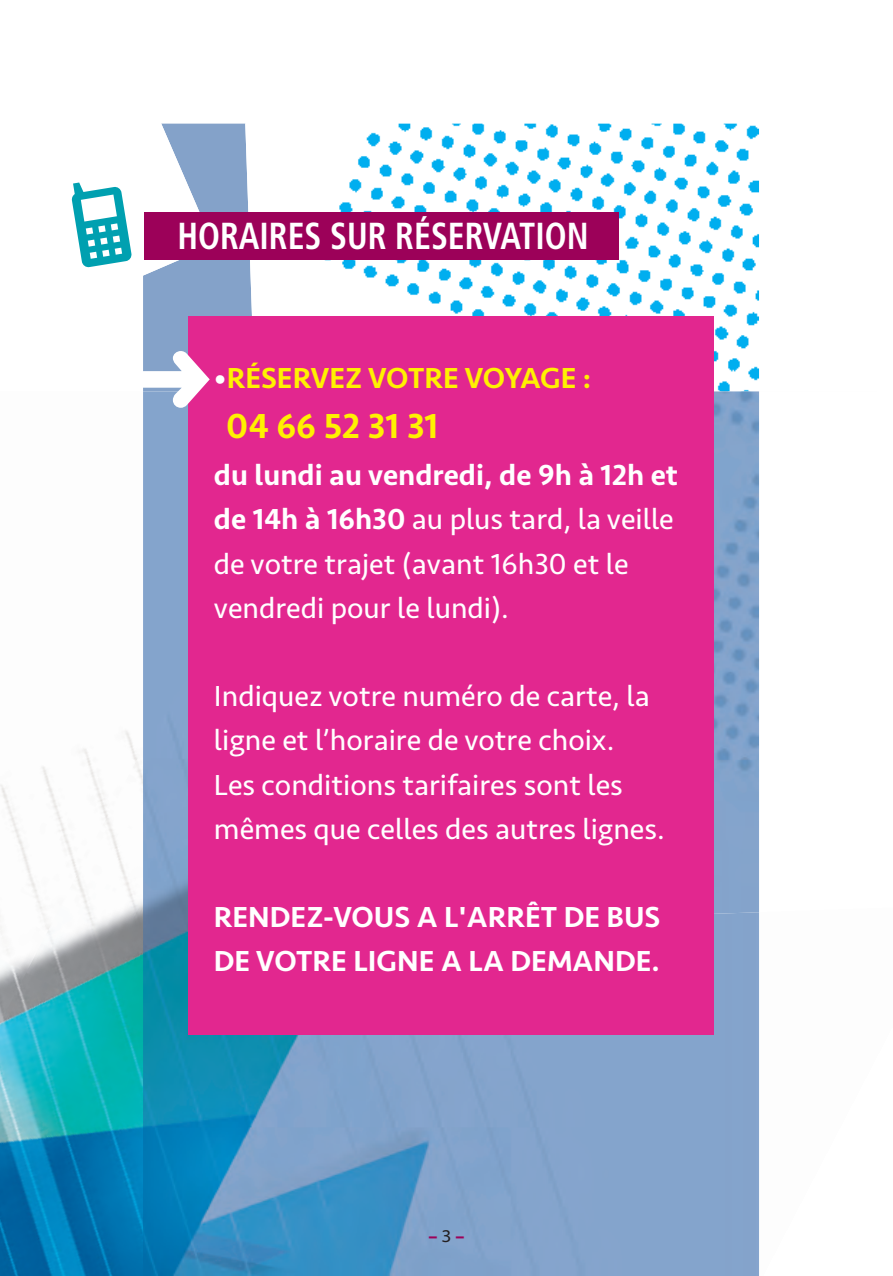
<style>
.page{position:relative;width:893px;height:1276px;background:#fff}
.page>*{position:absolute;margin:0;border:0;box-sizing:border-box;transform-origin:0 0}
.t1{font:700 condensed 37.5px "Frutiger";color:#fff;scale:.9 1}
.t2{font:500 36px "Seravek";color:#fff101}
.t3{font:30px/44.1px "Seravek";color:#fff}
.t4{font:500 30px/44.1px "Seravek";color:#fff}
.t5{font:500 30px "Seravek";color:#fff101}
.t6{font:900 18px "Myriad Pro";color:#9c0159}
.s1{color:#fff}
.s2{font-weight:500}
.s3{font-weight:400;font-stretch:semi-expanded;color:#231f20}
</style>
<div class="page">
<img style="left:0;top:730px;width:143px;height:546px">
<img style="left:143px;top:408px;width:616px;height:868px">
<img style="left:143px;top:124px;width:71px;height:152px">
<img style="left:245px;top:124px;width:514px;height:267px">
<img style="left:713px;top:391px;width:46px;height:538px">
<svg style="left:72px;top:182px;width:60px;height:86px"></svg>
<div style="left:144px;top:212px;width:474px;height:47px;background:#9c0159"></div>
<div style="left:188px;top:316px;width:525px;height:718px;background:#e2278f"></div>
<div style="left:143px;top:351px;width:45px;height:57px;background:#84a2c9"></div>
<p class="t1" style="left:178px;top:220px;width:458px">HORAIRES SUR RÉSERVATION</p>
<p class="t5" style="left:214px;top:359px;width:379px"><span class="s1">•</span>RÉSERVEZ VOTRE VOYAGE :</p>
<p class="t2" style="left:226px;top:403px;width:214px">04 66 52 31 31</p>
<p class="t3" style="left:214px;top:453px;width:465px"><span class="s2">du lundi au vendredi, de 9h à 12h et de 14h à 16h30</span> au plus tard, la veille de votre trajet (avant 16h30 et le vendredi pour le lundi).</p>
<p class="t3" style="left:214px;top:674px;width:452px">Indiquez votre numéro de carte, la ligne et l’horaire de votre choix.<br>Les conditions tarifaires sont les mêmes que celles des autres lignes.</p>
<p class="t4" style="left:214px;top:895px;width:448px">RENDEZ-VOUS A L'ARRÊT DE BUS<br>DE VOTRE LIGNE A LA DEMANDE.</p>
<p class="t6" style="left:428px;top:1229px;width:38px">–<span class="s3">3</span>–</p>
</div>
